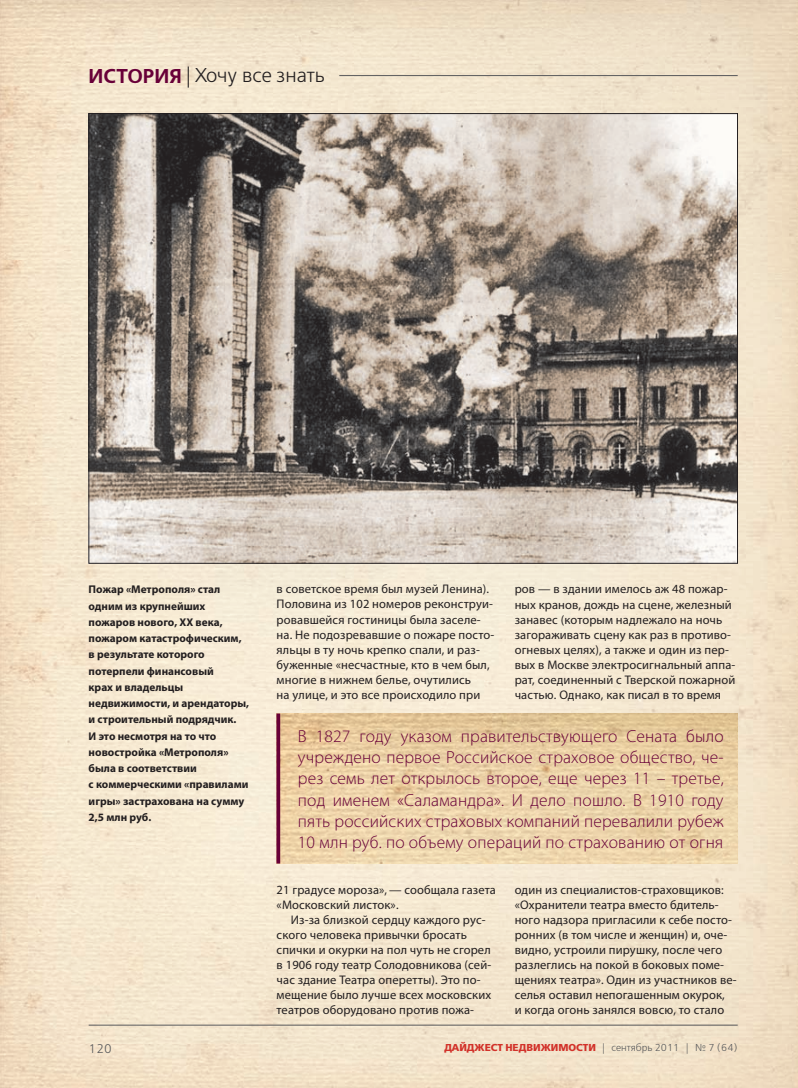
<style>
.page{position:relative;width:798px;height:1088px;background:#fff}
.page>*{position:absolute;margin:0;border:0;box-sizing:border-box;transform-origin:0 0}
.t1{font:20px "Free Set Light C";color:#231f20}
.t2{font:300 17.5px/21.2px "Myriad Pro";letter-spacing:.01em;color:#680038;text-align:justify}
.t3{font:12.5px/15px "Myriad Pro";letter-spacing:.01em;color:#231f20}
.t4{font:12.5px "Free Set Light C";color:#57585a}
.t5{font:700 11.25px/16.2px "Myriad Pro";color:#231f20}
.t6{font:10px "Free Set Bold C";color:#d2322a}
.s1{font-family:"Free Set Demi C";color:#680038}
.s2{font-family:"Free Set Light C";color:#57585a}
</style>
<div class="page">
<img style="left:0;top:0;width:797px;height:1088px">
<hr style="left:89px;top:1025px;width:648px;height:1px;background:#57585a">
<img style="left:91px;top:115px;width:644px;height:446px">
<hr style="left:339px;top:75px;width:398px;height:1px;background:#57585a">
<img style="left:280px;top:713px;width:457px;height:150px">
<svg style="left:276px;top:713px;width:4px;height:150px"></svg>
<p class="t1" style="left:89px;top:67px;width:237px"><span class="s1">ИСТОРИЯ</span> | Хочу все знать</p>
<p class="t5" style="left:89px;top:582px;width:162px">Пожар «Метрополя» стал одним из крупнейших пожаров нового, ХХ века, пожаром катастрофическим, в результате которого потерпели финансовый<br>крах и владельцы недвижимости, и арендаторы, и строительный подрядчик.<br>И это несмотря на то что новостройка «Метрополя» была в соответствии<br>с коммерческими «правилами игры» застрахована на сумму<br>2,5 млн руб.</p>
<p class="t4" style="left:89px;top:1043px;width:25px">120</p>
<p class="t3" style="left:276px;top:583px;width:219px">в советское время был музей Ленина).<br>Половина из 102 номеров реконструи&shy;ровавшейся гостиницы была заселе&shy;на. Не подозревавшие о пожаре посто&shy;яльцы в ту ночь крепко спали, и раз&shy;буженные «несчастные, кто в чем был, многие в нижнем белье, очутились<br>на улице, и это все происходило при</p>
<p class="t3" style="left:514px;top:583px;width:222px">ров — в здании имелось аж 48 пожар&shy;ных кранов, дождь на сцене, железный занавес (которым надлежало на ночь загораживать сцену как раз в противо&shy;огневых целях), а также и один из пер&shy;вых в Москве электросигнальный аппа&shy;рат, соединенный с Тверской пожарной частью. Однако, как писал в то время</p>
<p class="t2" style="left:298px;top:727px;width:427px">В 1827 году указом правительствующего Сената было учреждено первое Российское страховое общество, че&shy;рез семь лет открылось второе, еще через 11 – третье, под именем «Саламандра». И дело пошло. В 1910 году пять российских страховых компаний перевалили рубеж 10 млн руб. по объему операций по страхованию от огня</p>
<p class="t3" style="left:276px;top:883px;width:221px">21 градусе мороза», — сообщала газета</p>
<p class="t3" style="left:276px;top:898px;width:123px">«Московский листок».</p>
<p class="t3" style="left:291px;top:913px;width:196px">Из-за близкой сердцу каждого рус-</p>
<p class="t3" style="left:276px;top:928px;width:192px">ского человека привычки бросать</p>
<p class="t3" style="left:276px;top:943px;width:215px">спички и окурки на пол чуть не сгорел</p>
<p class="t3" style="left:276px;top:958px;width:216px">в 1906 году театр Солодовникова (сей-</p>
<p class="t3" style="left:276px;top:973px;width:205px">час здание Театра оперетты). Это по-</p>
<p class="t3" style="left:276px;top:988px;width:216px">мещение было лучше всех московских</p>
<p class="t3" style="left:276px;top:1003px;width:199px">театров оборудовано против пожа-</p>
<p class="t3" style="left:514px;top:883px;width:223px">один из специалистов-страховщиков: «Охранители театра вместо бдитель&shy;ного надзора пригласили к себе посто&shy;ронних (в том числе и женщин) и, оче&shy;видно, устроили пирушку, после чего разлеглись на покой в боковых поме&shy;щениях театра». Один из участников ве&shy;селья оставил непогашенным окурок,<br>и когда огонь занялся вовсю, то стало</p>
<p class="t6" style="left:444px;top:1044px;width:295px">ДАЙДЖЕСТ НЕДВИЖИМОСТИ <span class="s2">| cентябрь 2011 | № 7 (64)</span></p>
</div>
